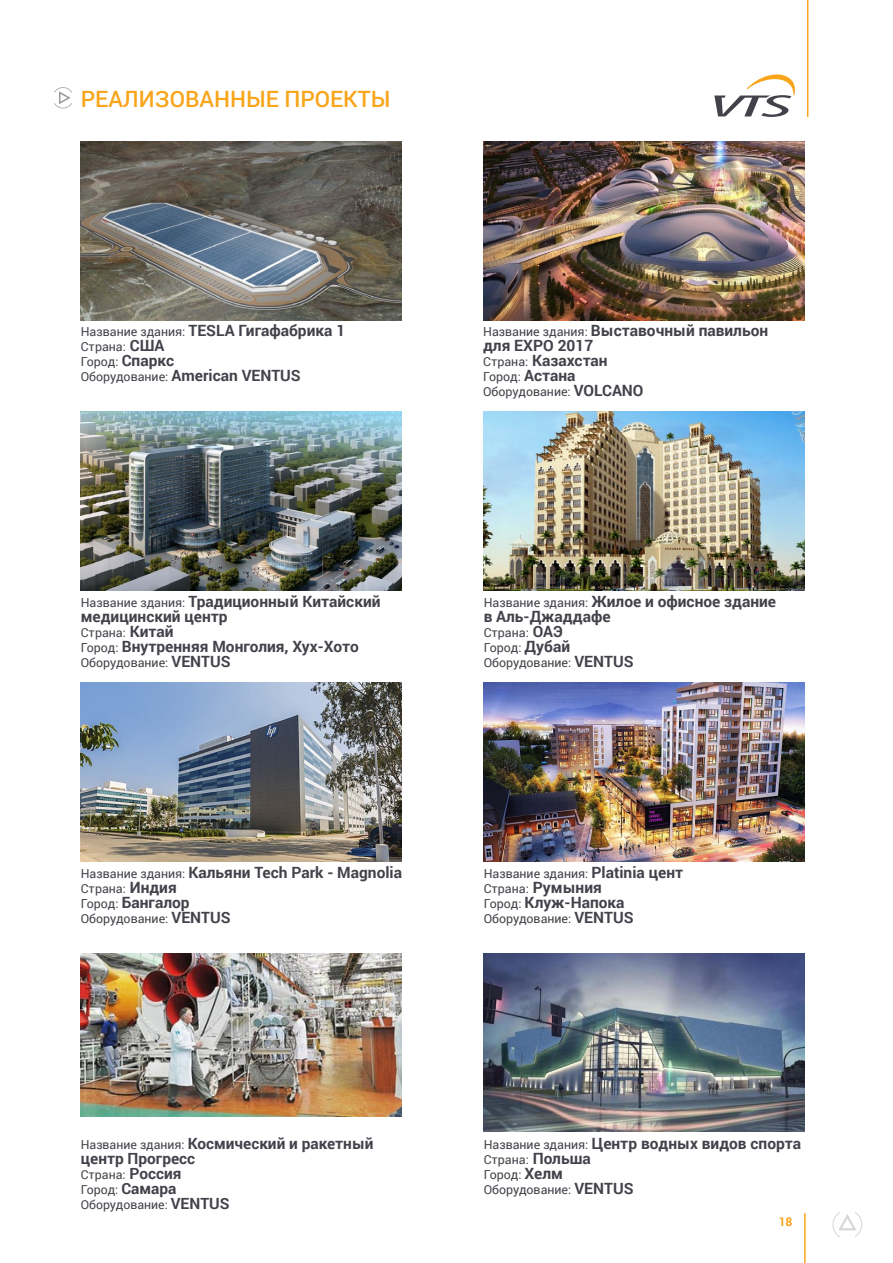
<style>
.page{position:relative;width:893px;height:1263px;background:#fff}
.page>*{position:absolute;margin:0;border:0;box-sizing:border-box;transform-origin:0 0}
.naglowek_maly{font:500 22.5px "Roboto";color:#f9a51b}
.tekst_caly{font:700 15.6px/15px "Roboto";color:#42424a}
.tekst_caly-2{font:700 15.45px/15px "Roboto";color:#42424a}
.tekst_caly-3{font:12.45px "Roboto";color:#42424a}
.tekst_caly-4{font:12.3px "Roboto";color:#42424a}
.t1{font:700 12px "Roboto";color:#f9a51b}
.s1{font-weight:400;font-size:12.45px}
.s2{font-weight:700;font-size:15.6px}
.s3{font-weight:400;font-size:12.3px}
.s4{font-weight:700;font-size:15.45px}
</style>
<div class="page">
<svg style="left:54px;top:87px;width:18px;height:21px"></svg>
<img style="left:81px;top:142px;width:321px;height:178px">
<img style="left:484px;top:142px;width:321px;height:178px">
<img style="left:81px;top:411px;width:321px;height:179px">
<img style="left:484px;top:411px;width:321px;height:179px">
<img style="left:81px;top:682px;width:321px;height:179px">
<img style="left:484px;top:682px;width:321px;height:179px">
<img style="left:81px;top:953px;width:321px;height:164px">
<img style="left:484px;top:953px;width:321px;height:179px">
<svg style="left:832px;top:1212px;width:30px;height:25px"></svg>
<hr style="left:804px;top:1213px;width:2px;height:50px;background:#f9a51b">
<svg style="left:714px;top:74px;width:81px;height:43px"></svg>
<hr style="left:807px;top:0;width:1px;height:117px;background:#f9a51b">
<p class="naglowek_maly" style="left:81px;top:83px;width:311px">РЕАЛИЗОВАННЫЕ ПРОЕКТЫ</p>
<p class="tekst_caly" style="left:81px;top:322px;width:266px"><span class="s1">Название здания:</span> TESLA Гигафабрика 1</p>
<p class="tekst_caly-3" style="left:81px;top:338px;width:85px">Страна: <span class="s2">США</span></p>
<p class="tekst_caly-3" style="left:81px;top:353px;width:95px">Город: <span class="s2">Спаркс</span></p>
<p class="tekst_caly" style="left:81px;top:367px;width:222px"><span class="s1">Оборудование:</span> American VENTUS</p>
<p class="tekst_caly" style="left:81px;top:593px;width:301px"><span class="s1">Название здания:</span> Tрадиционный Китайский медицинский центр</p>
<p class="tekst_caly-3" style="left:81px;top:624px;width:94px">Страна: <span class="s2">Китай</span></p>
<p class="tekst_caly" style="left:81px;top:638px;width:279px"><span class="s1">Город:</span> Внутренняя Монголия, Хух-Хото</p>
<p class="tekst_caly-3" style="left:81px;top:654px;width:151px">Оборудование: <span class="s2">VENTUS</span></p>
<p class="tekst_caly" style="left:81px;top:864px;width:323px"><span class="s1">Название здания:</span> Кальяни Tech Park - Magnolia</p>
<p class="tekst_caly-3" style="left:81px;top:880px;width:97px">Страна: <span class="s2">Индия</span></p>
<p class="tekst_caly" style="left:81px;top:894px;width:110px"><span class="s1">Город:</span> Бангалор</p>
<p class="tekst_caly-3" style="left:81px;top:910px;width:151px">Оборудование: <span class="s2">VENTUS</span></p>
<p class="tekst_caly" style="left:483px;top:322px;width:286px"><span class="s1">Название здания:</span> Выставочный павильон для EXPO 2017</p>
<p class="tekst_caly" style="left:483px;top:352px;width:126px"><span class="s1">Страна:</span> Казахстан</p>
<p class="tekst_caly-3" style="left:483px;top:368px;width:94px">Город: <span class="s2">Астана</span></p>
<p class="tekst_caly-3" style="left:483px;top:383px;width:162px">Оборудование: <span class="s2">VOLCANO</span></p>
<p class="tekst_caly" style="left:484px;top:593px;width:294px"><span class="s1">Название здания:</span> Жилое и офисное здание в Аль-Джаддафе</p>
<p class="tekst_caly-3" style="left:484px;top:624px;width:81px">Страна: <span class="s2">ОАЭ</span></p>
<p class="tekst_caly-3" style="left:484px;top:639px;width:88px">Город: <span class="s2">Дубай</span></p>
<p class="tekst_caly-3" style="left:484px;top:654px;width:151px">Оборудование: <span class="s2">VENTUS</span></p>
<p class="tekst_caly-3" style="left:484px;top:865px;width:201px">Название здания: <span class="s2">Platinia цент</span></p>
<p class="tekst_caly-3" style="left:484px;top:880px;width:120px">Страна: <span class="s2">Румыния</span></p>
<p class="tekst_caly" style="left:484px;top:894px;width:142px"><span class="s1">Город:</span> Клуж-Напока</p>
<p class="tekst_caly-3" style="left:484px;top:910px;width:151px">Оборудование: <span class="s2">VENTUS</span></p>
<p class="tekst_caly-2" style="left:81px;top:1135px;width:294px"><span class="s3">Название здания:</span> Космический и ракетный центр Прогресс</p>
<p class="tekst_caly-4" style="left:81px;top:1166px;width:102px">Страна: <span class="s4">Россия</span></p>
<p class="tekst_caly-4" style="left:81px;top:1181px;width:97px">Город: <span class="s4">Самара</span></p>
<p class="tekst_caly-4" style="left:81px;top:1196px;width:150px">Оборудование: <span class="s4">VENTUS</span></p>
<p class="tekst_caly" style="left:484px;top:1135px;width:319px"><span class="s1">Название здания:</span> Центр водных видов спорта</p>
<p class="tekst_caly-3" style="left:484px;top:1151px;width:109px">Страна: <span class="s2">Польша</span></p>
<p class="tekst_caly-3" style="left:484px;top:1166px;width:81px">Город: <span class="s2">Хелм</span></p>
<p class="tekst_caly-3" style="left:484px;top:1181px;width:151px">Оборудование: <span class="s2">VENTUS</span></p>
<p class="t1" style="left:779px;top:1213px;width:15px">18</p>
</div>
